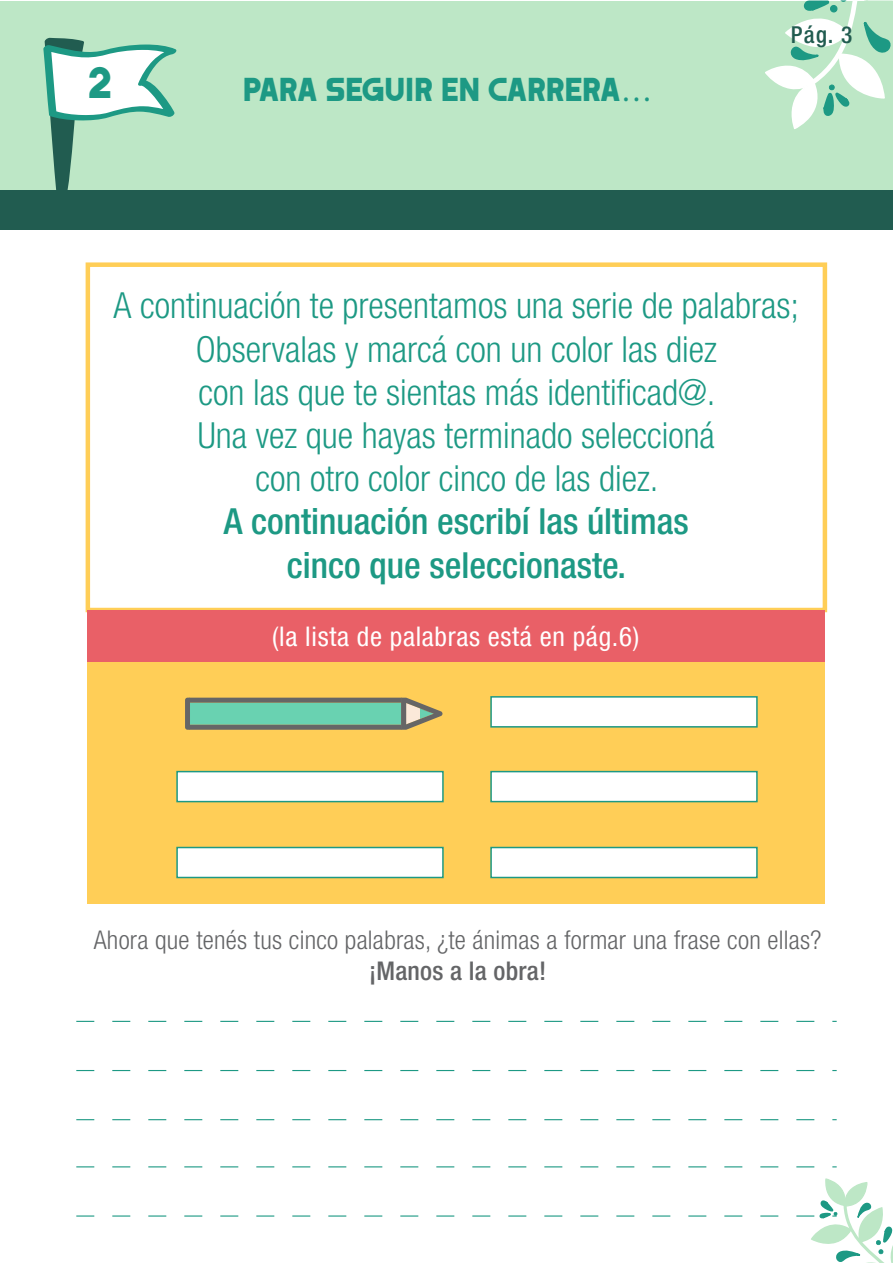
<style>
.page{position:relative;width:893px;height:1263px;background:#fff}
.page>*{position:absolute;margin:0;border:0;box-sizing:border-box;transform-origin:0 0}
.t1{font:42.15px "Trender";color:#1d9984}
.t2{font:300 condensed 36px/43.2px "Helvetica Neue LT Com";color:#1d9984;text-align:center}
.t3{font:500 condensed 36px/43.2px "Helvetica Neue LT Com";color:#1d9984;text-align:center}
.t4{font:31.5px "Trender";color:#1d9984}
.t5{font:condensed 27px "Helvetica Neue LT Com";letter-spacing:.025em;color:#fff}
.t6{font:300 condensed 25.8px "Helvetica Neue LT Com";letter-spacing:.01em;color:#646567}
.t7{font:500 condensed 25.8px "Helvetica Neue LT Com";letter-spacing:.01em;color:#646567}
.t8{font:500 condensed 23.4px "Helvetica Neue LT Com";color:#215c50}
.s1{font-family:"Myriad Pro"}
</style>
<div class="page">
<div style="left:0;top:1px;width:893px;height:229px;background:#bde7c6"></div>
<svg style="left:765px;top:1px;width:126px;height:128px"></svg>
<svg style="left:43px;top:38px;width:134px;height:152px"></svg>
<div style="left:0;top:190px;width:893px;height:40px;background:#215c50"></div>
<div style="left:86px;top:262px;width:741px;height:350px;border:4px solid #ffce57"></div>
<div style="left:88px;top:610px;width:737px;height:52px;background:#e96067"></div>
<div style="left:88px;top:662px;width:737px;height:241px;background:#ffce57"></div>
<svg style="left:185px;top:698px;width:257px;height:32px;background:#77ae92"></svg>
<div style="left:490px;top:696px;width:268px;height:32px;background:#fff;border:2px solid #1d9984"></div>
<div style="left:176px;top:847px;width:268px;height:31px;background:#fff;border:2px solid #1d9984"></div>
<div style="left:490px;top:847px;width:268px;height:31px;background:#fff;border:2px solid #1d9984"></div>
<div style="left:490px;top:771px;width:268px;height:31px;background:#fff;border:2px solid #1d9984"></div>
<div style="left:176px;top:771px;width:268px;height:31px;background:#fff;border:2px solid #1d9984"></div>
<svg style="left:76px;top:1021px;width:761px;height:1px"></svg>
<svg style="left:76px;top:1070px;width:761px;height:1px"></svg>
<svg style="left:76px;top:1119px;width:761px;height:1px"></svg>
<svg style="left:76px;top:1166px;width:761px;height:1px"></svg>
<svg style="left:76px;top:1178px;width:817px;height:85px"></svg>
<p class="t1" style="left:88px;top:54px;width:26px">2</p>
<p class="t4" style="left:243px;top:68px;width:410px">PARA SEGUIR EN CARRERA<span class="s1">…</span></p>
<p class="t8" style="left:791px;top:20px;width:63px">Pág. 3</p>
<p class="t2" style="left:114px;top:284px;width:687px">A continuación te presentamos una serie de palabras; Observalas y marcá con un color las diez<br>con las que te sientas más identificad@.<br>Una vez que hayas terminado seleccioná<br>con otro color cinco de las diez.</p>
<p class="t3" style="left:224px;top:500px;width:467px">A continuación escribí las últimas cinco que seleccionaste.</p>
<p class="t5" style="left:272px;top:621px;width:369px">(la lista de palabras está en pág.6)</p>
<p class="t6" style="left:94px;top:925px;width:729px">Ahora que tenés tus cinco palabras, ¿te ánimas a formar una frase con ellas?</p>
<p class="t7" style="left:369px;top:955px;width:179px">¡Manos a la obra!</p>
</div>
